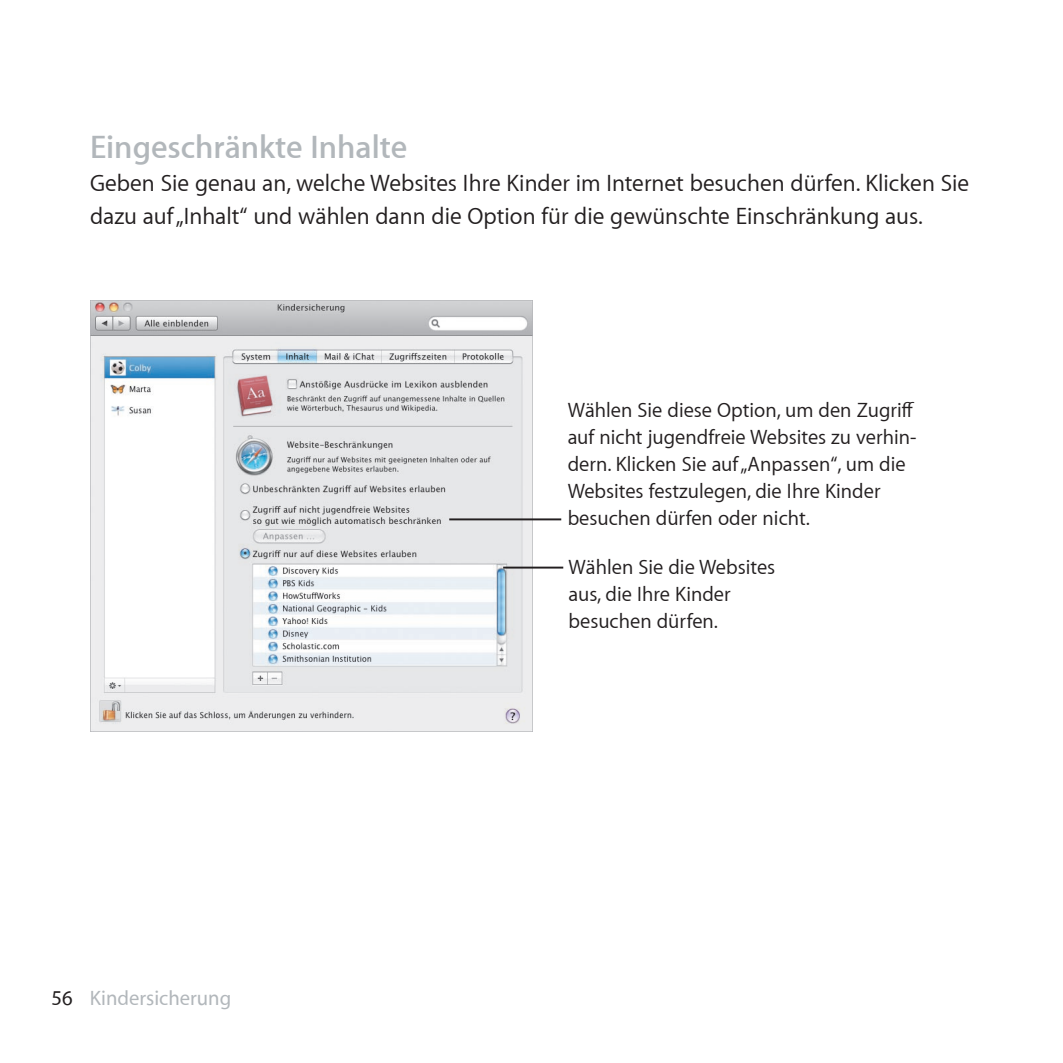
<style>
.page{position:relative;width:1063px;height:1063px;background:#fff}
.page>*{position:absolute;margin:0;border:0;box-sizing:border-box;transform-origin:0 0}
.t1{font:600 33px "Myriad Set";color:#b2b7bb}
.t2{font:24px/33px "Myriad Set Text";color:#231f20}
.t3{font:21px/27px "Myriad Set Text";color:#231f20}
.t4{font:500 21px "Myriad Set";color:#b2b7bb}
.s1{color:#231f20}
</style>
<div class="page">
<img style="left:90px;top:300px;width:442px;height:432px">
<hr style="left:449px;top:518px;width:112px;height:2px;background:#231f20">
<hr style="left:503px;top:567px;width:60px;height:2px;background:#231f20">
<h1 class="t1" style="left:90px;top:126px;width:319px">Eingeschränkte Inhalte</h1>
<p class="t2" style="left:90px;top:166px;width:881px">Geben Sie genau an, welche Websites Ihre Kinder im Internet besuchen dürfen. Klicken Sie dazu auf „Inhalt“ und wählen dann die Option für die gewünschte Einschränkung aus.</p>
<p class="t3" style="left:568px;top:396px;width:350px">Wählen Sie diese Option, um den Zugriff auf nicht jugendfreie Websites zu verhin&shy;dern. Klicken Sie auf „Anpassen“, um die Websites festzulegen, die Ihre Kinder besuchen dürfen oder nicht.</p>
<p class="t4" style="left:52px;top:985px;width:181px"><span class="s1">56</span> Kindersicherung</p>
<p class="t3" style="left:569px;top:553px;width:208px">Wählen Sie die Websites aus, die Ihre Kinder besuchen dürfen.</p>
</div>
